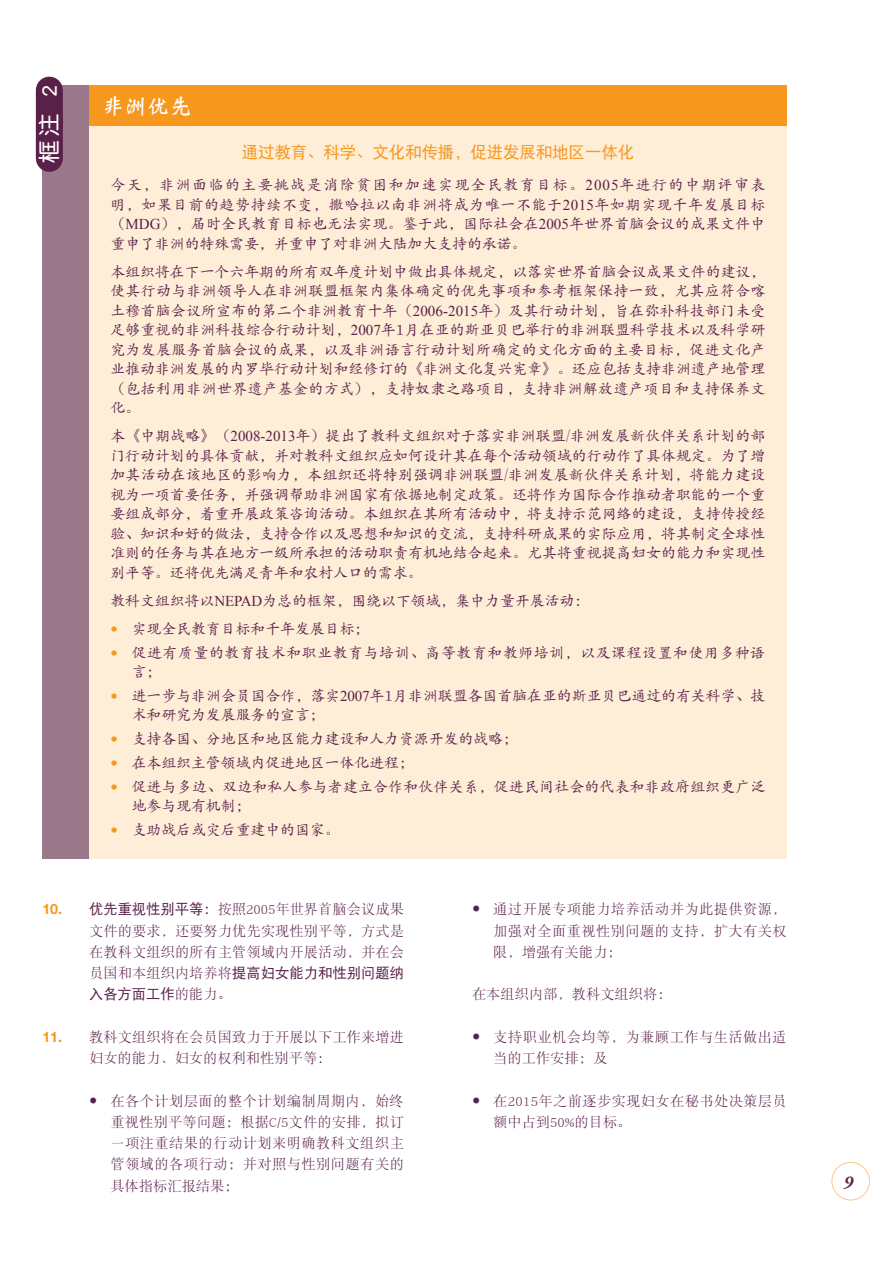
<style>
.page{position:relative;width:893px;height:1263px;background:#fff}
.page>*{position:absolute;margin:0;border:0;box-sizing:border-box;transform-origin:0 0}
.t1{font:22.5px "DFP Wei Bei W7 G Bpc EUC H";color:#fff}
.t2{font:22.5px "DFP Yuan W7 G Bpc EUC H";color:#fff}
.t3{font:italic 700 18px "Adobe Garamond";color:#592049}
.t4{font:16.5px "DFP Hei W5 G Bpc EUC H";letter-spacing:-.01em;color:#f7971d}
.t5{font:15px/19.5px "DFP Kai W5 G Bpc EUC H";letter-spacing:-.01em;color:#592049}
.t6{font:15px/19.5px "DFP Kai W5 G Bpc EUC H";letter-spacing:.03em;color:#592049}
.t7{font:14.25px/21.3px "DFP Song W3 G Bpc EUC H";letter-spacing:.005em;color:#592049;text-align:justify}
.t8{font:14.25px/21.3px "DFP Song W3 G Bpc EUC H";letter-spacing:.025em;color:#592049}
.t9{font:14.25px/21.3px "DFP Hei W5 G Bpc EUC H";letter-spacing:.005em;color:#592049}
.t10{font:14.25px/21.3px "DFP Song W3 G Bpc EUC H";letter-spacing:.03em;color:#592049}
.s1{font-family:"Times New Roman"}
.s2{font-family:"Helvetica Neue";font-weight:700;color:#f7971d}
.s3{font-family:"DFP Hei W5 G Bpc EUC H"}
.s4{font-family:"DFP Song W3 G Bpc EUC H"}
</style>
<div class="page">
<div style="left:831px;top:1162px;width:38px;height:38px;border:1px solid #fdc889;border-radius:50%"></div>
<div style="left:42px;top:85px;width:47px;height:774px;background:#997889"></div>
<div style="left:89px;top:85px;width:697px;height:42px;background:#f7971d"></div>
<div style="left:89px;top:127px;width:697px;height:732px;background:#feedd7"></div>
<div style="left:36px;top:90px;width:27px;height:68px;background:#592049"></div>
<h1 class="t2" style="left:40px;top:163px;width:80px;rotate:-90deg">框注 2</h1>
<h1 class="t1" style="left:102px;top:97px;width:92px">非洲优先</h1>
<p class="t4" style="left:242px;top:146px;width:394px">通过教育、科学、文化和传播，促进发展和地区一体化</p>
<p class="t5" style="left:110px;top:177px;width:656px;text-align:justify">今天，非洲面临的主要挑战是消除贫困和加速实现全民教育目标。<span class="s1">2005</span>年进行的中期评审表明，如果目前的趋势持续不变，撒哈拉以南非洲将成为唯一不能于<span class="s1">2015</span>年如期实现千年发展目标（<span class="s1">MDG</span>），届时全民教育目标也无法实现。鉴于此，国际社会在<span class="s1">2005</span>年世界首脑会议的成果文件中重申了非洲的特殊需要，并重申了对非洲大陆加大支持的承诺。</p>
<p class="t5" style="left:110px;top:264px;width:656px;text-align:justify">本组织将在下一个六年期的所有双年度计划中做出具体规定，以落实世界首脑会议成果文件的建议，使其行动与非洲领导人在非洲联盟框架内集体确定的优先事项和参考框架保持一致，尤其应符合喀土穆首脑会议所宣布的第二个非洲教育十年（<span class="s1">2006-2015</span>年）及其行动计划，旨在弥补科技部门未受足够重视的非洲科技综合行动计划，<span class="s1">2007</span>年1月在亚的斯亚贝巴举行的非洲联盟科学技术以及科学研究为发展服务首脑会议的成果，以及非洲语言行动计划所确定的文化方面的主要目标，促进文化产业推动非洲发展的内罗毕行动计划和经修订的《非洲文化复兴宪章》。还应包括支持非洲遗产地管理（包括利用非洲世界遗产基金的方式），支持奴隶之路项目，支持非洲解放遗产项目和支持保养文化。</p>
<p class="t5" style="left:110px;top:428px;width:656px;text-align:justify">本《中期战略》（<span class="s1">2008-2013</span>年）提出了教科文组织对于落实非洲联盟/非洲发展新伙伴关系计划的部门行动计划的具体贡献，并对教科文组织应如何设计其在每个活动领域的行动作了具体规定。为了增加其活动在该地区的影响力，本组织还将特别强调非洲联盟/非洲发展新伙伴关系计划，将能力建设视为一项首要任务，并强调帮助非洲国家有依据地制定政策。还将作为国际合作推动者职能的一个重要组成部分，着重开展政策咨询活动。本组织在其所有活动中，将支持示范网络的建设，支持传授经验、知识和好的做法，支持合作以及思想和知识的交流，支持科研成果的实际应用，将其制定全球性准则的任务与其在地方一级所承担的活动职责有机地结合起来。尤其将重视提高妇女的能力和实现性别平等。还将优先满足青年和农村人口的需求。</p>
<p class="t5" style="left:132px;top:588px;width:459px;line-height:28px;text-indent:-21px">教科文组织将以<span class="s1">NEPAD</span>为总的框架，围绕以下领域，集中力量开展活动：实现全民教育目标和千年发展目标；</p>
<p class="t6" style="left:132px;top:644px;width:634px">促进有质量的教育技术和职业教育与培训、高等教育和教师培训，以及课程设置和使用多种语言；</p>
<p class="t5" style="left:132px;top:688px;width:635px">进一步与非洲会员国合作，落实<span class="s1">2007</span>年1月非洲联盟各国首脑在亚的斯亚贝巴通过的有关科学、技术和研究为发展服务的宣言；</p>
<p class="t5" style="left:132px;top:729px;width:635px;line-height:23.7px">支持各国、分地区和地区能力建设和人力资源开发的战略；<br>在本组织主管领域内促进地区一体化进程；<br>促进与多边、双边和私人参与者建立合作和伙伴关系，促进民间社会的代表和非政府组织更广泛</p>
<p class="t5" style="left:132px;top:796px;width:210px;line-height:23.7px">地参与现有机制；<br>支助战后或灾后重建中的国家。</p>
<p class="t7" style="left:89px;top:900px;width:316px;text-indent:-47px"><span class="s2">10.</span> <span class="s3">优先重视性别平等：</span>按照2005年世界首脑会议成果文件的要求，还要努力优先实现性别平等，方式是在教科文组织的所有主管领域内开展活动，并在会</p>
<p class="t9" style="left:89px;top:964px;width:316px"><span class="s4">员国和本组织内培养将</span>提高妇女能力和性别问题纳入各方面工作<span class="s4">的能力。</span></p>
<p class="t7" style="left:89px;top:1028px;width:316px;text-indent:-47px"><span class="s2">11.</span> 教科文组织将在会员国致力于开展以下工作来增进妇女的能力、妇女的权利和性别平等：</p>
<p class="t7" style="left:110px;top:1092px;width:295px">在各个计划层面的整个计划编制周期内，始终重视性别平等问题；根据C/5文件的安排，拟订一项注重结果的行动计划来明确教科文组织主管领域的各项行动；并对照与性别问题有关的具体指标汇报结果；</p>
<p class="t7" style="left:493px;top:900px;width:295px">通过开展专项能力培养活动并为此提供资源，加强对全面重视性别问题的支持，扩大有关权限，增强有关能力；</p>
<p class="t7" style="left:472px;top:985px;width:201px">在本组织内部，教科文组织将：</p>
<p class="t10" style="left:493px;top:1028px;width:294px">支持职业机会均等，为兼顾工作与生活做出适当的工作安排；及</p>
<p class="t8" style="left:493px;top:1092px;width:295px">在2015年之前逐步实现妇女在秘书处决策层员额中占到50%的目标。</p>
<p class="t3" style="left:843px;top:1175px;width:11px">9</p>
</div>
